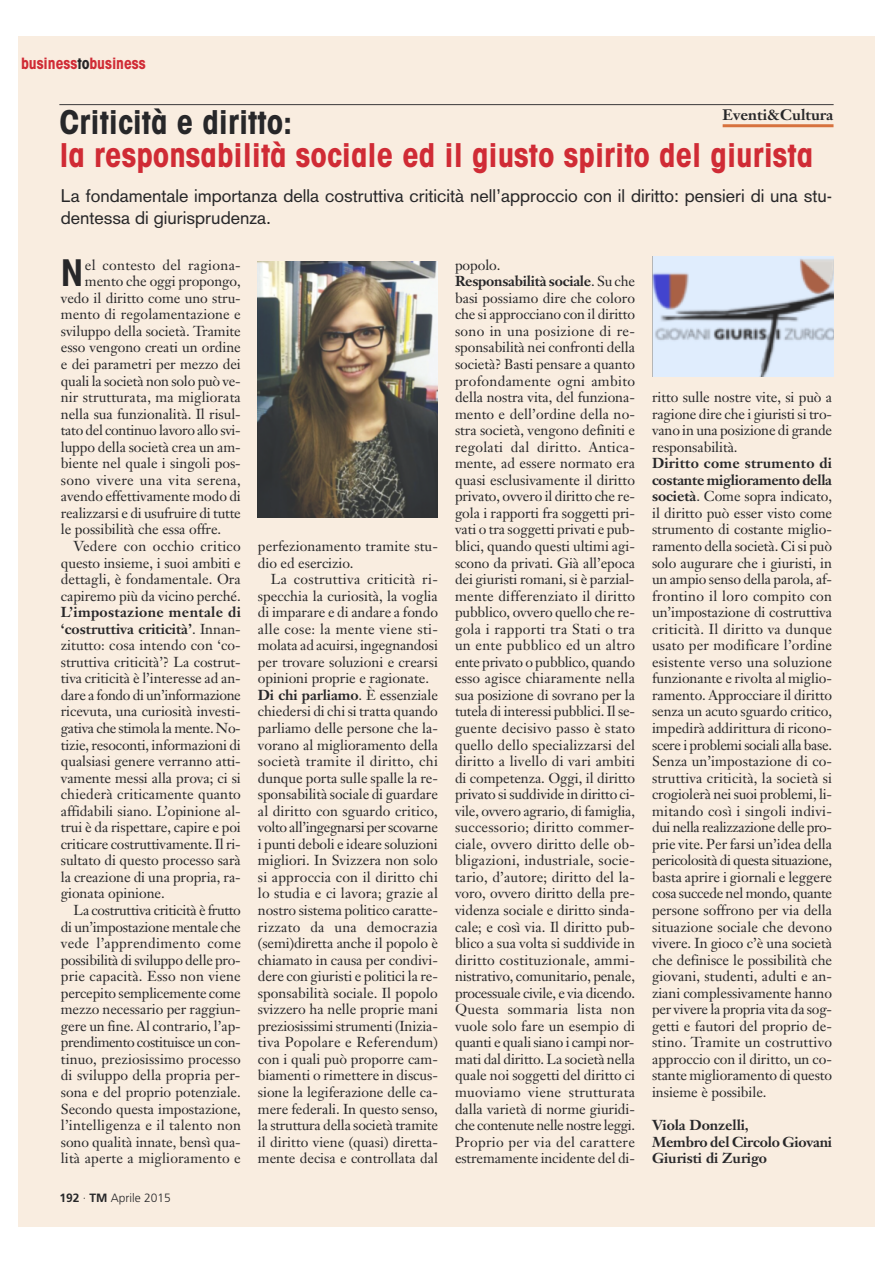
<style>
.page{position:relative;width:893px;height:1263px;background:#fff}
.page>*{position:absolute;margin:0;border:0;box-sizing:border-box;transform-origin:0 0}
.t1{font:700 condensed 36.9px "Avant Garde";color:#272729}
.t2{font:700 condensed 33px "Avant Garde";color:#d02b35}
.t3{font:700 condensed 33px "Avant Garde";color:#272729}
.t4{font:18px/21.6px "Akzidenz Grotesk";color:#272729}
.t5{font:700 condensed 15.75px "Avant Garde";letter-spacing:-.005em;color:#d02b35}
.t6{font:700 15px "Janson Text";color:#272729}
.t7{font:14.25px/16.5px "Janson Text";letter-spacing:-.005em;color:#272729;text-align:justify}
.t8{font:14.25px "Janson Text";letter-spacing:.02em;color:#272729}
.t9{font:700 14.25px/16.5px "Janson Text";letter-spacing:-.005em;color:#272729}
.t10{font:14.25px "Janson Text";letter-spacing:-.025em;color:#272729}
.t11{font:300 12px "Frutiger";color:#272729}
.s1{color:#272729}
.s2{font-weight:700}
</style>
<div class="page">
<div style="left:18px;top:36px;width:856px;height:1191px;background:#f9ede0"></div>
<hr style="left:722px;top:124px;width:111px;height:3px;background:#d7723e">
<svg style="left:59px;top:104px;width:775px;height:1px"></svg>
<img style="left:257px;top:261px;width:180px;height:257px">
<img style="left:652px;top:257px;width:181px;height:120px">
<p class="t5" style="left:21px;top:57px;width:126px">business<span class="s1">to</span>business</p>
<h2 class="t3" style="left:59px;top:110px;width:234px">Criticità e diritto:</h2>
<h2 class="t2" style="left:59px;top:143px;width:755px">la responsabilità sociale ed il giusto spirito del giurista</h2>
<p class="t6" style="left:722px;top:109px;width:112px">Eventi&amp;Cultura</p>
<p class="t4" style="left:61px;top:187px;width:772px">La fondamentale importanza della costruttiva criticità nell’approccio con il diritto: pensieri di una stu&shy;dentessa di giurisprudenza.</p>
<h1 class="t1" style="left:61px;top:260px;width:24px">N</h1>
<p class="t8" style="left:85px;top:259px;width:157px">el contesto del ragiona-</p>
<p class="t7" style="left:85px;top:274px;width:157px">mento che oggi propongo,</p>
<p class="t7" style="left:61px;top:291px;width:181px">vedo il diritto come uno stru-</p>
<p class="t7" style="left:61px;top:308px;width:181px">mento di regolamentazione e</p>
<p class="t7" style="left:61px;top:324px;width:181px">sviluppo della società. Tramite</p>
<p class="t7" style="left:61px;top:341px;width:181px">esso vengono creati un ordine</p>
<p class="t7" style="left:61px;top:357px;width:181px">e dei parametri per mezzo dei</p>
<p class="t7" style="left:61px;top:374px;width:181px">quali la società non solo può ve-</p>
<p class="t7" style="left:61px;top:390px;width:181px">nir strutturata, ma migliorata</p>
<p class="t7" style="left:61px;top:407px;width:181px">nella sua funzionalità. Il risul-</p>
<p class="t10" style="left:61px;top:424px;width:181px">tato del continuo lavoro allo svi-</p>
<p class="t7" style="left:61px;top:440px;width:181px">luppo della società crea un am-</p>
<p class="t7" style="left:61px;top:456px;width:181px">biente nel quale i singoli pos-</p>
<p class="t8" style="left:61px;top:474px;width:182px">sono vivere una vita serena,</p>
<p class="t7" style="left:61px;top:490px;width:181px">avendo effettivamente modo di</p>
<p class="t7" style="left:61px;top:506px;width:181px">realizzarsi e di usufruire di tutte</p>
<p class="t7" style="left:61px;top:523px;width:162px">le possibilità che essa offre.</p>
<p class="t8" style="left:74px;top:540px;width:169px">Vedere con occhio critico</p>
<p class="t7" style="left:61px;top:556px;width:181px">questo insieme, i suoi ambiti e</p>
<p class="t7" style="left:61px;top:572px;width:181px">dettagli, è fondamentale. Ora</p>
<p class="t7" style="left:61px;top:589px;width:181px">capiremo più da vicino perché.</p>
<p class="t7" style="left:61px;top:605px;width:182px"><span class="s2">L’impostazione mentale di ‘costruttiva criticità’</span>. Innan&shy;zitutto: cosa intendo con ‘co&shy;struttiva criticità’? La costrut&shy;tiva criticità è l’interesse ad an&shy;dare a fondo di un’informazione ricevuta, una curiosità investi&shy;gativa che stimola la mente. No&shy;tizie, resoconti, informazioni di qualsiasi genere verranno atti&shy;vamente messi alla prova; ci si chiederà criticamente quanto affidabili siano. L’opinione al&shy;trui è da rispettare, capire e poi criticare costruttivamente. Il ri&shy;sultato di questo processo sarà la creazione di una propria, ra&shy;gionata opinione.</p>
<p class="t7" style="left:61px;top:903px;width:181px;text-indent:13px">La costruttiva criticità è frutto di un’impostazione mentale che vede l’apprendimento come possibilità di sviluppo delle pro&shy;prie capacità. Esso non viene percepito semplicemente come mezzo necessario per raggiun&shy;gere un fine. Al contrario, l’ap&shy;prendimento costituisce un con&shy;tinuo, preziosissimo processo di sviluppo della propria per&shy;sona e del proprio potenziale.<br>Secondo questa impostazione, l’intelligenza e il talento non sono qualità innate, bensì qua&shy;lità aperte a miglioramento e</p>
<p class="t11" style="left:59px;top:1193px;width:113px"><span class="s2">192</span> · <span class="s2">TM</span> Aprile 2015</p>
<p class="t7" style="left:258px;top:539px;width:181px">perfezionamento tramite stu&shy;dio ed esercizio.</p>
<p class="t7" style="left:258px;top:572px;width:181px;text-align:left;text-indent:13px">La costruttiva criticità ri&shy;specchia la curiosità, la voglia di imparare e di andare a fondo alle cose: la mente viene sti&shy;molata ad acuirsi, ingegnandosi per trovare soluzioni e crearsi opinioni proprie e ragionate.<br><span class="s2">Di chi parliamo</span>. È essenziale chiedersi di chi si tratta quando parliamo delle persone che la&shy;vorano al miglioramento della società tramite il diritto, chi dunque porta sulle spalle la re&shy;sponsabilità sociale di guardare al diritto con sguardo critico, volto all’ingegnarsi per scovarne i punti deboli e ideare soluzioni migliori. In Svizzera non solo si approccia con il diritto chi lo studia e ci lavora; grazie al nostro sistema politico caratte&shy;rizzato da una democrazia (semi)diretta anche il popolo è chiamato in causa per condivi&shy;dere con giuristi e politici la re&shy;sponsabilità sociale. Il popolo svizzero ha nelle proprie mani preziosissimi strumenti (Inizia&shy;tiva Popolare e Referendum) con i quali può proporre cam&shy;biamenti o rimettere in discus&shy;sione la legiferazione delle ca&shy;mere federali. In questo senso, la struttura della società tramite il diritto viene (quasi) diretta&shy;mente decisa e controllata dal</p>
<p class="t7" style="left:455px;top:258px;width:181px;text-align:left">popolo.<br><span class="s2">Responsabilità sociale</span>. Su che basi possiamo dire che coloro che si approcciano con il diritto sono in una posizione di re&shy;sponsabilità nei confronti della società? Basti pensare a quanto profondamente ogni ambito della nostra vita, del funziona&shy;mento e dell’ordine della no&shy;stra società, vengono definiti e regolati dal diritto. Antica&shy;mente, ad essere normato era quasi esclusivamente il diritto privato, ovvero il diritto che re&shy;gola i rapporti fra soggetti pri&shy;vati o tra soggetti privati e pub&shy;blici, quando questi ultimi agi&shy;scono da privati. Già all’epoca dei giuristi romani, si è parzial&shy;mente differenziato il diritto pubblico, ovvero quello che re&shy;gola i rapporti tra Stati o tra un ente pubblico ed un altro ente privato o pubblico, quando esso agisce chiaramente nella sua posizione di sovrano per la tutela di interessi pubblici. Il se&shy;guente decisivo passo è stato quello dello specializzarsi del diritto a livello di vari ambiti di competenza. Oggi, il diritto privato si suddivide in diritto ci&shy;vile, ovvero agrario, di famiglia, successorio; diritto commer&shy;ciale, ovvero diritto delle ob&shy;bligazioni, industriale, socie&shy;tario, d’autore; diritto del la&shy;voro, ovvero diritto della pre&shy;videnza sociale e diritto sinda&shy;cale; e così via. Il diritto pub&shy;blico a sua volta si suddivide in diritto costituzionale, ammi&shy;nistrativo, comunitario, penale, processuale civile, e via dicendo.<br>Questa sommaria lista non vuole solo fare un esempio di quanti e quali siano i campi nor&shy;mati dal diritto. La società nella quale noi soggetti del diritto ci muoviamo viene strutturata dalla varietà di norme giuridi&shy;che contenute nelle nostre leggi.<br>Proprio per via del carattere estremamente incidente del di-</p>
<p class="t7" style="left:652px;top:390px;width:181px">ritto sulle nostre vite, si può a ragione dire che i giuristi si tro&shy;vano in una posizione di grande responsabilità.</p>
<p class="t7" style="left:652px;top:456px;width:182px"><span class="s2">Diritto come strumento di costante miglioramento della società</span>. Come sopra indicato, il diritto può esser visto come strumento di costante miglio&shy;ramento della società. Ci si può solo augurare che i giuristi, in un ampio senso della parola, af&shy;frontino il loro compito con un’impostazione di costruttiva criticità. Il diritto va dunque usato per modificare l’ordine esistente verso una soluzione funzionante e rivolta al miglio&shy;ramento. Approcciare il diritto senza un acuto sguardo critico, impedirà addirittura di ricono&shy;scere i problemi sociali alla base.<br>Senza un’impostazione di co&shy;struttiva criticità, la società si crogiolerà nei suoi problemi, li&shy;mitando così i singoli indivi&shy;dui nella realizzazione delle pro&shy;prie vite. Per farsi un’idea della pericolosità di questa situazione, basta aprire i giornali e leggere cosa succede nel mondo, quante persone soffrono per via della situazione sociale che devono vivere. In gioco c’è una società che definisce le possibilità che giovani, studenti, adulti e an&shy;ziani complessivamente hanno per vivere la propria vita da sog&shy;getti e fautori del proprio de&shy;stino. Tramite un costruttivo approccio con il diritto, un co&shy;stante miglioramento di questo insieme è possibile.</p>
<p class="t9" style="left:652px;top:1118px;width:181px">Viola Donzelli,<br>Membro del Circolo Giovani<br>Giuristi di Zurigo</p>
</div>
